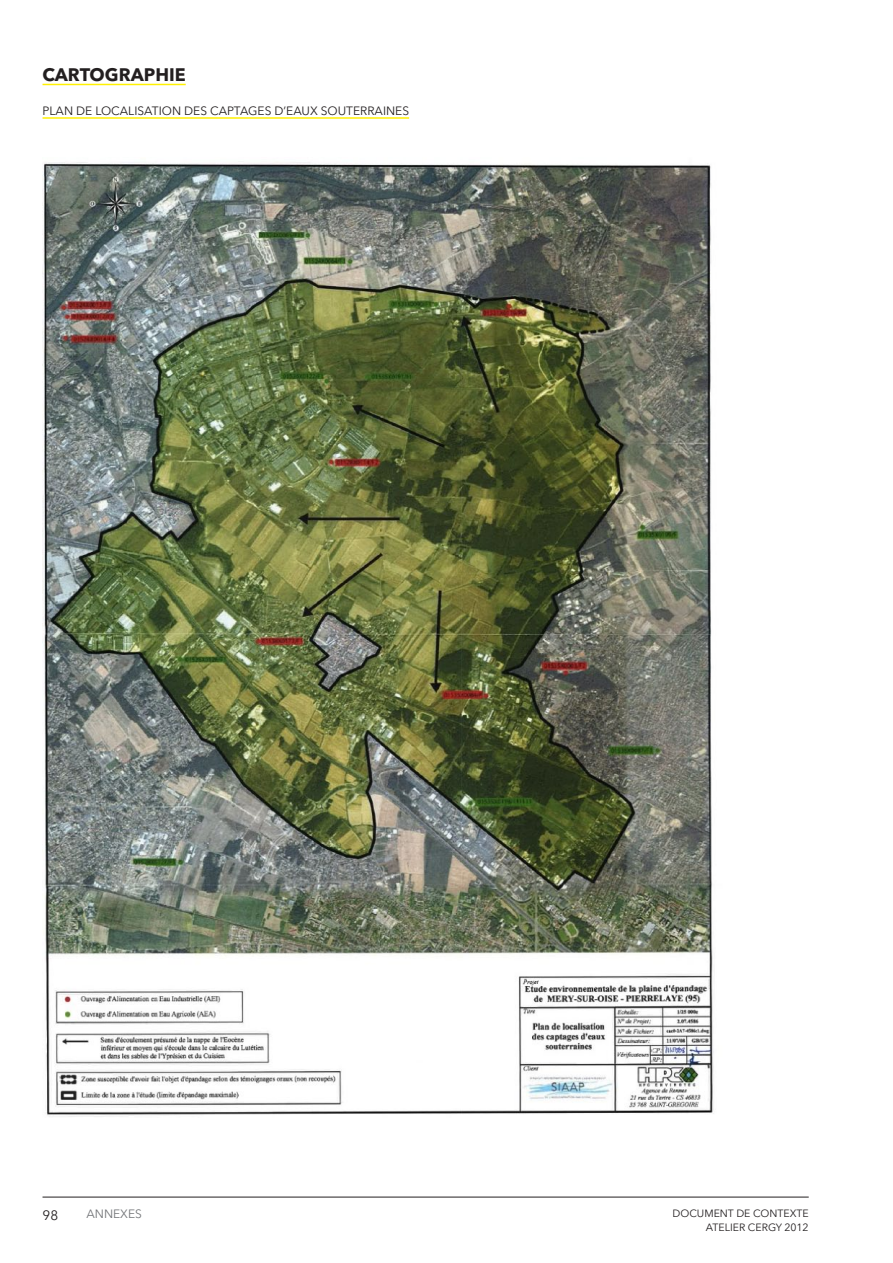
<style>
.page{position:relative;width:893px;height:1263px;background:#fff}
.page>*{position:absolute;margin:0;border:0;box-sizing:border-box;transform-origin:0 0}
.t1{font:700 18px "Avenir Next LT Pro";color:#231f20}
.t2{font:13.5px "Avenir Next LT Pro";color:#231f20}
.t3{font:12px "Avenir Next LT Pro";color:#231f20}
.t4{font:12px "Avenir Next LT Pro";color:#727477}
.t5{font:10.5px "Avenir Next LT Pro";color:#231f20}
</style>
<div class="page">
<hr style="left:43px;top:1197px;width:766px;height:1px;background:#231f20">
<hr style="left:43px;top:84px;width:143px;height:1px;background:#fff101">
<hr style="left:43px;top:117px;width:366px;height:2px;background:#fff101">
<img style="left:43px;top:162px;width:671px;height:955px">
<h1 class="t1" style="left:43px;top:64px;width:26px">CARTOGRAPH</h1>
<h1 class="t1" style="left:169px;top:64px;width:16px">IE</h1>
<p class="t3" style="left:43px;top:104px;width:368px">PLAN DE LOCALISATION DES CAPTAGES D’EAUX SOUTERRAINES</p>
<p class="t2" style="left:43px;top:1207px;width:17px">98</p>
<p class="t4" style="left:86px;top:1207px;width:17px">ANNEXES</p>
<p class="t5" style="left:672px;top:1207px;width:9px">DOCUMENT</p>
<p class="t5" style="left:736px;top:1207px;width:25px">DE CONTEXTE</p>
<p class="t5" style="left:706px;top:1221px;width:14px">ATELIER</p>
<p class="t5" style="left:748px;top:1221px;width:8px">CERGY</p>
<p class="t5" style="left:784px;top:1221px;width:26px">2012</p>
</div>
